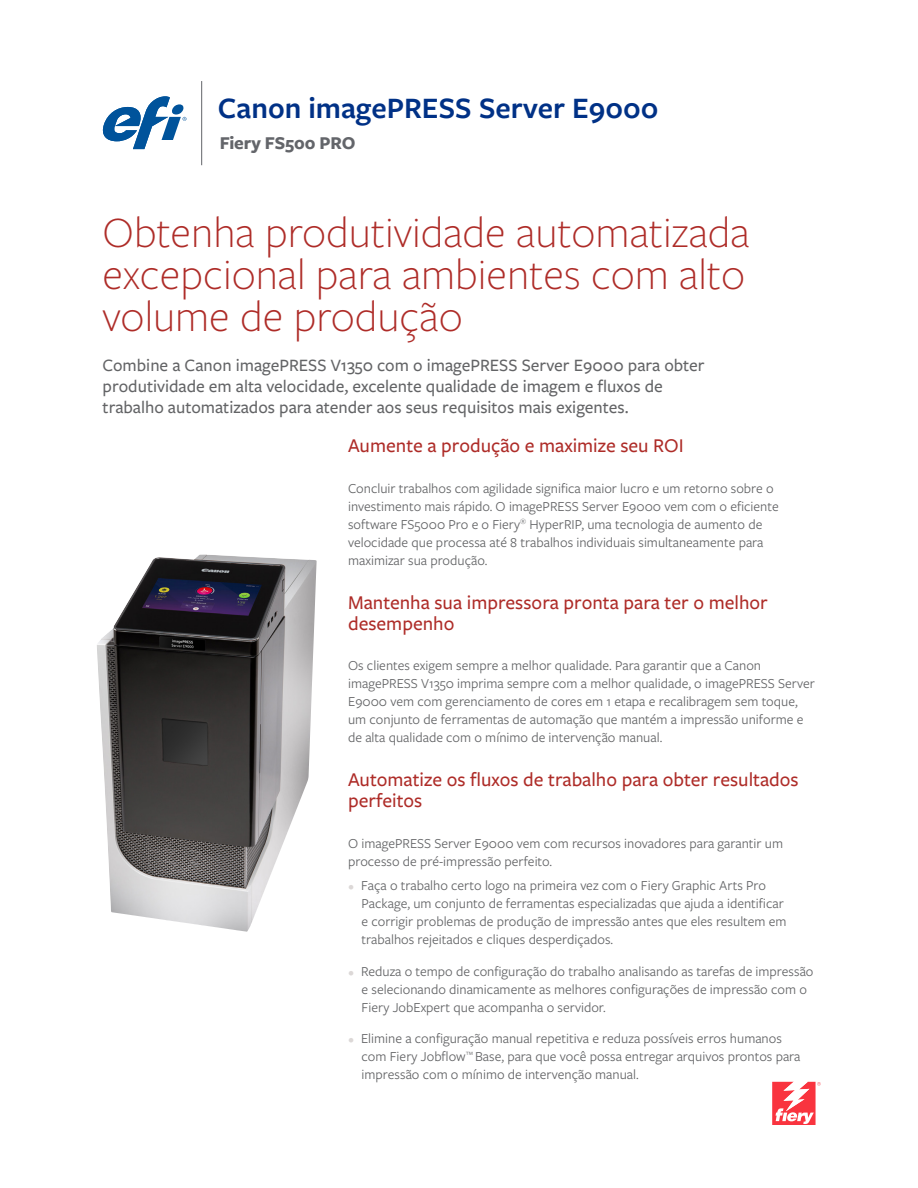
<style>
.page{position:relative;width:918px;height:1188px;background:#fff}
.page>*{position:absolute;margin:0;border:0;box-sizing:border-box;transform-origin:0 0}
.t1{font:300 45px/42px "Freight Sans Pro";color:#ae2c28;text-align:justify}
.t2{font:600 30.75px "Freight Sans Pro";color:#003186}
.t3{font:500 20.25px/21px "Freight Sans Pro";color:#ae2c28}
.t4{font:700 18.75px "Freight Sans Pro";letter-spacing:-.01em;color:#63656a}
.t5{font:500 18px/21px "Freight Sans Pro";color:#636466}
.t6{font:14.25px/18px "Freight Sans Pro";color:#636466}
.s1{font-size:12px;color:#dcd8d7}
</style>
<div class="page">
<svg style="left:772px;top:1082px;width:49px;height:43px"></svg>
<svg style="left:102px;top:96px;width:85px;height:53px"></svg>
<hr style="left:201px;top:81px;width:1px;height:84px;background:#62656a">
<img style="left:97px;top:554px;width:220px;height:378px">
<h2 class="t2" style="left:218px;top:87px;width:442px">Canon imagePRESS Server E9000</h2>
<h3 class="t4" style="left:220px;top:130px;width:137px">Fiery FS500 PRO</h3>
<h1 class="t1" style="left:103px;top:209px;width:649px">Obtenha produtividade automatizada excepcional para ambientes com alto volume de produção</h1>
<p class="t5" style="left:103px;top:354px;width:604px">Combine a Canon imagePRESS V1350 com o imagePRESS Server E9000 para obter produtividade em alta velocidade, excelente qualidade de imagem e fluxos de trabalho automatizados para atender aos seus requisitos mais exigentes.</p>
<h3 class="t3" style="left:348px;top:435px;width:337px">Aumente a produção e maximize seu ROI</h3>
<p class="t6" style="left:348px;top:479px;width:432px">Concluir trabalhos com agilidade significa maior lucro e um retorno sobre o investimento mais rápido. O imagePRESS Server E9000 vem com o eficiente software FS5000 Pro e o Fiery<sup>®</sup> HyperRIP, uma tecnologia de aumento de velocidade que processa até 8 trabalhos individuais simultaneamente para maximizar sua produção.</p>
<h3 class="t3" style="left:348px;top:591px;width:421px">Mantenha sua impressora pronta para ter o melhor desempenho</h3>
<p class="t6" style="left:348px;top:656px;width:468px">Os clientes exigem sempre a melhor qualidade. Para garantir que a Canon imagePRESS V1350 imprima sempre com a melhor qualidade, o imagePRESS Server E9000 vem com gerenciamento de cores em 1 etapa e recalibragem sem toque, um conjunto de ferramentas de automação que mantém a impressão uniforme e de alta qualidade com o mínimo de intervenção manual.</p>
<h3 class="t3" style="left:348px;top:768px;width:452px">Automatize os fluxos de trabalho para obter resultados perfeitos</h3>
<p class="t6" style="left:348px;top:834px;width:437px">O imagePRESS Server E9000 vem com recursos inovadores para garantir um processo de pré-impressão perfeito.</p>
<p class="t6" style="left:362px;top:876px;width:427px;text-indent:-13px"><span class="s1">•</span> Faça o trabalho certo logo na primeira vez com o Fiery Graphic Arts Pro Package, um conjunto de ferramentas especializadas que ajuda a identificar e corrigir problemas de produção de impressão antes que eles resultem em trabalhos rejeitados e cliques desperdiçados.</p>
<p class="t6" style="left:362px;top:962px;width:453px;text-indent:-13px"><span class="s1">•</span> Reduza o tempo de configuração do trabalho analisando as tarefas de impressão e selecionando dinamicamente as melhores configurações de impressão com o<br>Fiery JobExpert que acompanha o servidor.</p>
<p class="t6" style="left:362px;top:1029px;width:440px;text-indent:-13px"><span class="s1">•</span> Elimine a configuração manual repetitiva e reduza possíveis erros humanos com Fiery Jobflow<sup>™</sup> Base, para que você possa entregar arquivos prontos para impressão com o mínimo de intervenção manual.</p>
</div>
